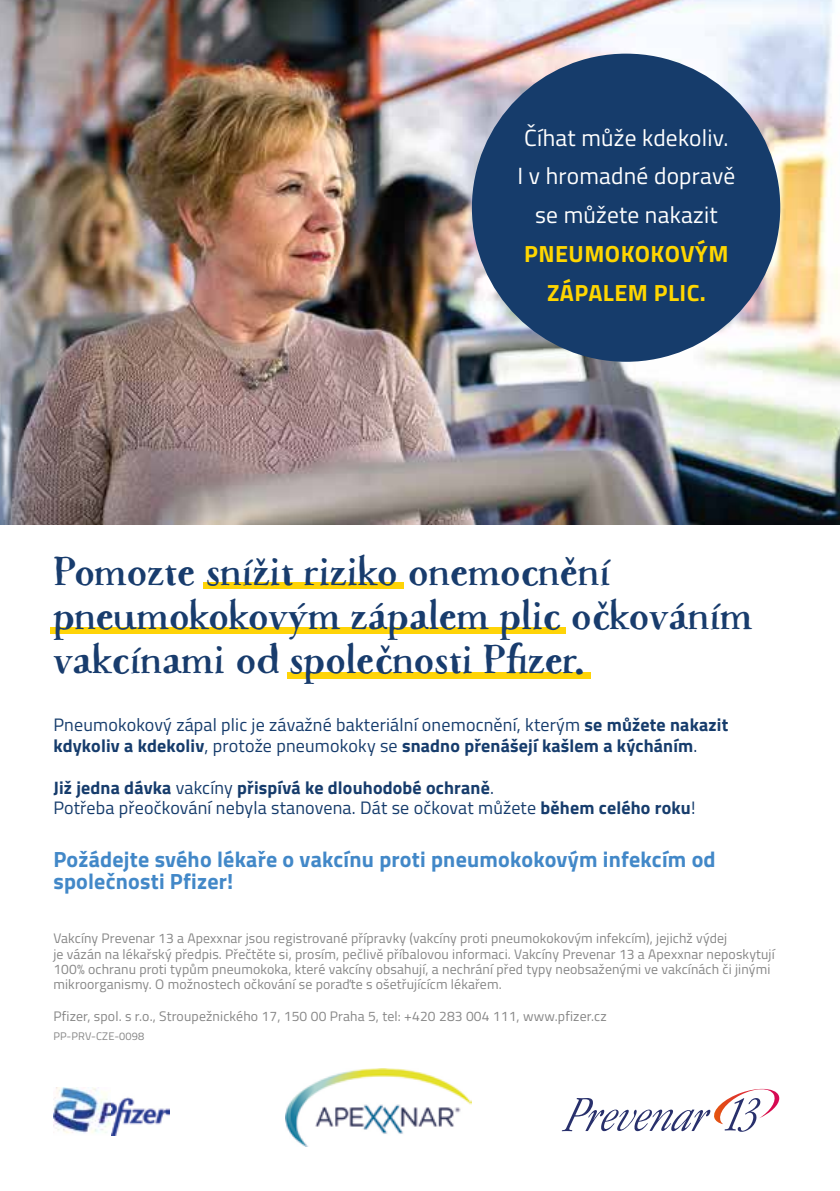
<style>
.page{position:relative;width:840px;height:1191px;background:#fff}
.page>*{position:absolute;margin:0;border:0;box-sizing:border-box;transform-origin:0 0}
.t1{font:700 42.8px/44.2px "Macarons";color:#183c6d}
.t2{font:23.4px/38.8px "Titillium Web";letter-spacing:.01em;color:#fff;text-align:center}
.t3{font:700 23.4px/38.8px "Titillium Web";letter-spacing:.02em;color:#ffd600;text-align:center}
.t4{font:700 22px/22px "Titillium Web";letter-spacing:.01em;color:#4288c8}
.t5{font:18px/20.8px "Titillium Web";letter-spacing:.01em;color:#163c6c}
.t6{font:13.8px/15.2px "Titillium Web";letter-spacing:.01em;color:#878787}
.t7{font:11px "Titillium Web";letter-spacing:.01em;color:#878787}
.s1{font-weight:700}
</style>
<div class="page">
<img style="left:285px;top:1068px;width:186px;height:78px">
<div style="left:287px;top:672px;width:304px;height:6px;background:#ffd407"></div>
<div style="left:50px;top:627px;width:516px;height:6px;background:#ffd407"></div>
<div style="left:203px;top:582px;width:200px;height:6px;background:#ffd407"></div>
<img style="left:0;top:0;width:839px;height:525px">
<div style="left:471px;top:54px;width:308px;height:308px;background:#163c6b;border-radius:50%"></div>
<img style="left:53px;top:1087px;width:117px;height:48px">
<svg style="left:561px;top:1088px;width:217px;height:43px"></svg>
<h2 class="t2" style="left:517px;top:117px;width:219px">Číhat může kdekoliv.<br>I v hromadné dopravě se můžete nakazit</h2>
<h2 class="t3" style="left:524px;top:233px;width:206px">PNEUMOKOKOVÝM<br>ZÁPALEM PLIC.</h2>
<h1 class="t1" style="left:53px;top:549px;width:700px">Pomozte snížit riziko onemocnění pneumokokovým zápalem plic očkováním vakcínami od společnosti Pfizer.</h1>
<h3 class="t5" style="left:53px;top:713px;width:676px">Pneumokokový zápal plic je závažné bakteriální onemocnění, kterým <span class="s1">se můžete nakazit kdykoliv a kdekoliv</span>, protože pneumokoky se <span class="s1">snadno přenášejí kašlem a kýcháním</span>.</h3>
<h3 class="t5" style="left:53px;top:776px;width:643px"><span class="s1">Již jedna dávka</span> vakcíny <span class="s1">přispívá ke dlouhodobé ochraně</span>.<br>Potřeba přeočkování nebyla stanovena. Dát se očkovat můžete <span class="s1">během celého roku</span>!</h3>
<h3 class="t4" style="left:53px;top:847px;width:663px">Požádejte svého lékaře o vakcínu proti pneumokokovým infekcím od společnosti Pfizer!</h3>
<p class="t6" style="left:53px;top:930px;width:722px">Vakcíny Prevenar 13 a Apexxnar jsou registrované přípravky (vakcíny proti pneumokokovým infekcím), jejichž výdej<br>je vázán na lékařský předpis. Přečtěte si, prosím, pečlivě příbalovou informaci. Vakcíny Prevenar 13 a Apexxnar neposkytují 100% ochranu proti typům pneumokoka, které vakcíny obsahují, a nechrání před typy neobsaženými ve vakcínách či jinými mikroorganismy. O možnostech očkování se poraďte s ošetřujícícm lékařem.</p>
<p class="t6" style="left:53px;top:1007px;width:554px">Pfizer, spol. s r.o., Stroupežnického 17, 150 00 Praha 5, tel: +420 283 004 111, www.pfizer.cz</p>
<p class="t7" style="left:53px;top:1027px;width:92px">PP-PRV-CZE-0098</p>
</div>
